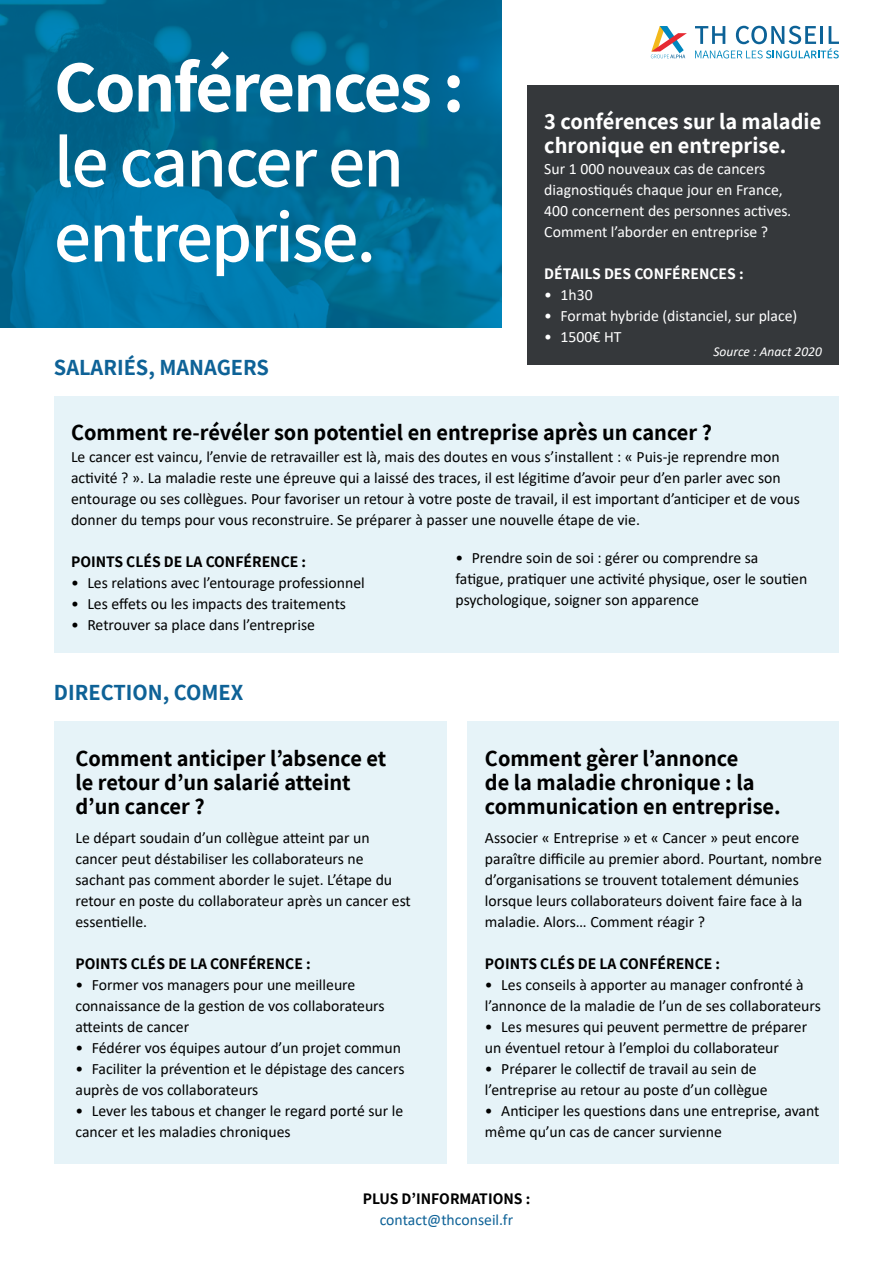
<style>
.page{position:relative;width:893px;height:1263px;background:#fff}
.page>*{position:absolute;margin:0;border:0;box-sizing:border-box;transform-origin:0 0}
.t1{font:600 73.5px/75px "Assistant";letter-spacing:-.025em;color:#fff}
.t2{font:700 73.5px "Assistant";letter-spacing:-.025em;color:#fff}
.t3{font:700 22.5px/24px "Assistant";color:#000}
.t4{font:700 22.5px/24px "Assistant";color:#fff}
.t5{font:700 22.5px "Assistant";color:#0e6297}
.t6{font:15.75px/21px "Calibri";color:#000}
.t7{font:15.75px/21px "Calibri";color:#fff}
.t8{font:700 15.75px "Assistant";color:#000}
.t9{font:700 15.75px "Assistant";color:#fff}
.t10{font:15.75px "Calibri";color:#0e6297}
.t11{font:italic 13.5px "Calibri";color:#fff}
.s1{font-style:italic}
</style>
<div class="page">
<svg style="left:0;top:0;width:502px;height:327px;background:#006b96"></svg>
<div style="left:54px;top:721px;width:392px;height:443px;background:#e6f3f8"></div>
<div style="left:468px;top:721px;width:371px;height:443px;background:#e6f3f8"></div>
<div style="left:54px;top:396px;width:785px;height:257px;background:#e6f3f8"></div>
<div style="left:527px;top:85px;width:312px;height:280px;background:#35383b"></div>
<svg style="left:695px;top:26px;width:144px;height:32px"></svg>
<svg style="left:651px;top:26px;width:36px;height:32px"></svg>
<h1 class="t2" style="left:54px;top:36px;width:412px">Conférences :</h1>
<h1 class="t1" style="left:54px;top:121px;width:351px">le cancer en entreprise.</h1>
<h2 class="t5" style="left:54px;top:352px;width:216px">SALARIÉS, MANAGERS</h2>
<h2 class="t4" style="left:544px;top:109px;width:278px">3 conférences sur la maladie chronique en entreprise.</h2>
<p class="t7" style="left:544px;top:158px;width:249px">Sur 1 000 nouveaux cas de cancers diagnostiqués chaque jour en France, 400 concernent des personnes actives<span class="s1">.<br></span>Comment l’aborder en entreprise ?</p>
<p class="t9" style="left:544px;top:263px;width:201px">DÉTAILS DES CONFÉRENCES :</p>
<p class="t7" style="left:544px;top:284px;width:50px">• 1h30</p>
<p class="t7" style="left:544px;top:305px;width:255px">• Format hybride (distanciel, sur place)</p>
<p class="t7" style="left:544px;top:326px;width:79px">• 1500€ HT</p>
<p class="t11" style="left:713px;top:342px;width:110px">Source : Anact 2020</p>
<h2 class="t3" style="left:71px;top:420px;width:642px">Comment re-révéler son potentiel en entreprise après un cancer ?</h2>
<p class="t6" style="left:71px;top:446px;width:730px">Le cancer est vaincu, l’envie de retravailler est là, mais des doutes en vous s’installent : « Puis-je reprendre mon activité ? ». La maladie reste une épreuve qui a laissé des traces, il est légitime d’avoir peur d’en parler avec son entourage ou ses collègues. Pour favoriser un retour à votre poste de travail, il est important d’anticiper et de vous donner du temps pour vous reconstruire. Se préparer à passer une nouvelle étape de vie.</p>
<p class="t8" style="left:71px;top:551px;width:237px">POINTS CLÉS DE LA CONFÉRENCE :</p>
<p class="t6" style="left:71px;top:572px;width:295px">• Les relations avec l’entourage professionnel</p>
<p class="t6" style="left:71px;top:593px;width:277px">• Les effets ou les impacts des traitements</p>
<p class="t6" style="left:71px;top:614px;width:246px">• Retrouver sa place dans l’entreprise</p>
<h2 class="t5" style="left:54px;top:677px;width:191px">DIRECTION, COMEX</h2>
<p class="t6" style="left:455px;top:547px;width:353px">• Prendre soin de soi : gérer ou comprendre sa fatigue, pratiquer une activité physique, oser le soutien psychologique, soigner son apparence</p>
<h2 class="t3" style="left:75px;top:745px;width:312px">Comment anticiper l’absence et le retour d’un salarié atteint d’un cancer ?</h2>
<h2 class="t3" style="left:485px;top:745px;width:297px">Comment gèrer l’annonce<br>de la maladie chronique : la communication en entreprise.</h2>
<p class="t6" style="left:75px;top:827px;width:337px">Le départ soudain d’un collègue atteint par un cancer peut déstabiliser les collaborateurs ne sachant pas comment aborder le sujet. L’étape du retour en poste du collaborateur après un cancer est essentielle.</p>
<p class="t8" style="left:75px;top:953px;width:237px">POINTS CLÉS DE LA CONFÉRENCE :</p>
<p class="t6" style="left:75px;top:974px;width:311px">• Former vos managers pour une meilleure connaissance de la gestion de vos collaborateurs atteints de cancer</p>
<p class="t6" style="left:75px;top:1037px;width:327px">• Fédérer vos équipes autour d’un projet commun</p>
<p class="t6" style="left:75px;top:1058px;width:331px">• Faciliter la prévention et le dépistage des cancers auprès de vos collaborateurs</p>
<p class="t6" style="left:75px;top:1100px;width:329px">• Lever les tabous et changer le regard porté sur le cancer et les maladies chroniques</p>
<p class="t6" style="left:485px;top:827px;width:338px">Associer « Entreprise » et « Cancer » peut encore paraître difficile au premier abord. Pourtant, nombre d’organisations se trouvent totalement démunies lorsque leurs collaborateurs doivent faire face à la maladie. Alors… Comment réagir ?</p>
<p class="t8" style="left:485px;top:953px;width:237px">POINTS CLÉS DE LA CONFÉRENCE :</p>
<p class="t6" style="left:485px;top:974px;width:337px">• Les conseils à apporter au manager confronté à l’annonce de la maladie de l’un de ses collaborateurs</p>
<p class="t6" style="left:485px;top:1016px;width:324px">• Les mesures qui peuvent permettre de préparer un éventuel retour à l’emploi du collaborateur</p>
<p class="t6" style="left:485px;top:1058px;width:284px">• Préparer le collectif de travail au sein de l’entreprise au retour au poste d’un collègue</p>
<p class="t6" style="left:485px;top:1100px;width:336px">• Anticiper les questions dans une entreprise, avant même qu’un cas de cancer survienne</p>
<p class="t8" style="left:363px;top:1188px;width:169px">PLUS D’INFORMATIONS :</p>
<p class="t10" style="left:380px;top:1208px;width:135px">contact@thconseil.fr</p>
</div>
